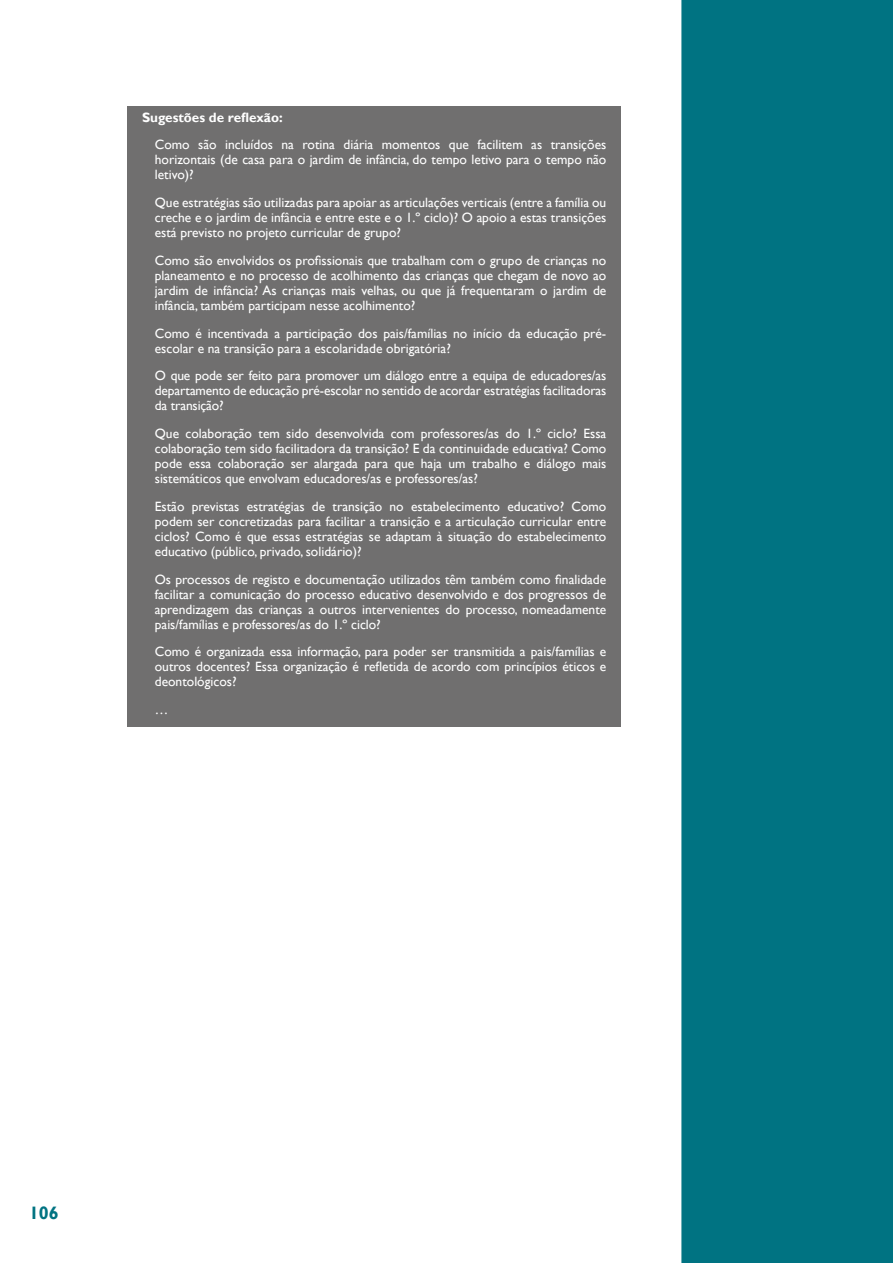
<style>
.page{position:relative;width:893px;height:1263px;background:#fff}
.page>*{position:absolute;margin:0;border:0;box-sizing:border-box;transform-origin:0 0}
.t1{font:700 18px "Gill Sans";color:#007382}
.t2{font:13.5px/15px "Gill Sans";color:#fff;text-align:justify}
.t3{font:700 13.5px "Gill Sans";color:#fff}
</style>
<div class="page">
<div style="left:681px;top:0;width:212px;height:1263px;background:#007382"></div>
<div style="left:128px;top:106px;width:493px;height:621px;background:#706f6f"></div>
<p class="t3" style="left:142px;top:109px;width:142px">Sugestões de reflexão:</p>
<p class="t2" style="left:155px;top:138px;width:453px">Como são incluídos na rotina diária momentos que facilitem as transições horizontais (de casa para o jardim de infância, do tempo letivo para o tempo não letivo)?</p>
<p class="t2" style="left:155px;top:195px;width:453px">Que estratégias são utilizadas para apoiar as articulações verticais (entre a família ou creche e o jardim de infância e entre este e o 1.º ciclo)? O apoio a estas transições está previsto no projeto curricular de grupo?</p>
<p class="t2" style="left:155px;top:253px;width:453px">Como são envolvidos os profissionais que trabalham com o grupo de crianças no planeamento e no processo de acolhimento das crianças que chegam de novo ao jardim de infância? As crianças mais velhas, ou que já frequentaram o jardim de infância, também participam nesse acolhimento?</p>
<p class="t2" style="left:155px;top:326px;width:453px">Como é incentivada a participação dos pais/famílias no início da educação pré&shy;escolar e na transição para a escolaridade obrigatória?</p>
<p class="t2" style="left:155px;top:369px;width:453px">O que pode ser feito para promover um diálogo entre a equipa de educadores/as departamento de educação pré-escolar no sentido de acordar estratégias facilitadoras da transição?</p>
<p class="t2" style="left:155px;top:426px;width:453px">Que colaboração tem sido desenvolvida com professores/as do 1.º ciclo? Essa colaboração tem sido facilitadora da transição? E da continuidade educativa? Como pode essa colaboração ser alargada para que haja um trabalho e diálogo mais sistemáticos que envolvam educadores/as e professores/as?</p>
<p class="t2" style="left:155px;top:499px;width:453px">Estão previstas estratégias de transição no estabelecimento educativo? Como podem ser concretizadas para facilitar a transição e a articulação curricular entre ciclos? Como é que essas estratégias se adaptam à situação do estabelecimento educativo (público, privado, solidário)?</p>
<p class="t2" style="left:155px;top:572px;width:453px">Os processos de registo e documentação utilizados têm também como finalidade facilitar a comunicação do processo educativo desenvolvido e dos progressos de aprendizagem das crianças a outros intervenientes do processo, nomeadamente pais/famílias e professores/as do 1.º ciclo?</p>
<p class="t2" style="left:155px;top:645px;width:453px">Como é organizada essa informação, para poder ser transmitida a pais/famílias e outros docentes? Essa organização é refletida de acordo com princípios éticos e deontológicos?</p>
<p class="t2" style="left:155px;top:702px;width:15px">…</p>
<h1 class="t1" style="left:29px;top:1202px;width:31px">106</h1>
</div>
